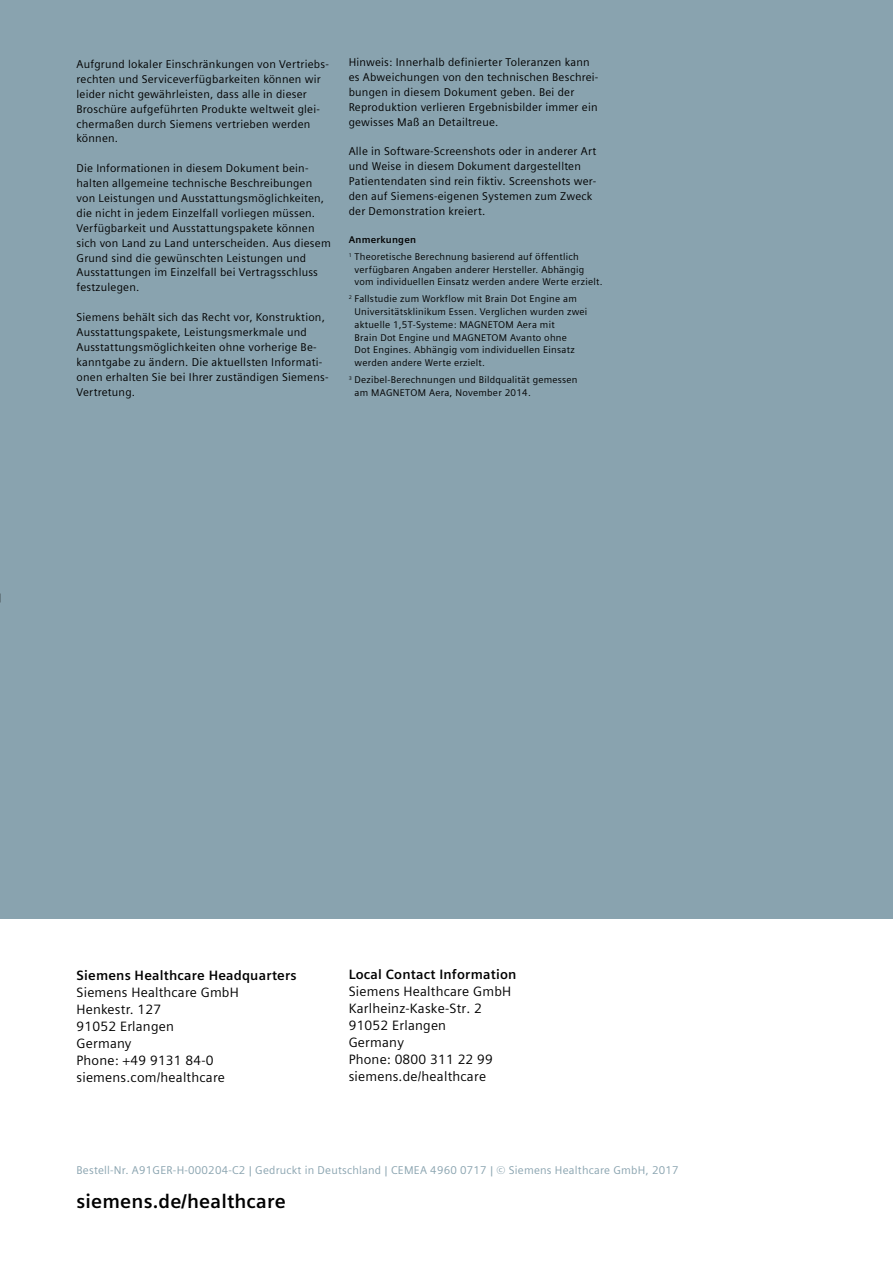
<style>
.page{position:relative;width:893px;height:1263px;background:#fff}
.page>*{position:absolute;margin:0;border:0;box-sizing:border-box;transform-origin:0 0}
.t1{font:700 19.5px "Siemens Sans";letter-spacing:.01em;color:#000}
.t2{font:13.5px/17px "Siemens Sans Global";letter-spacing:.015em;color:#000}
.t3{font:13.5px/17px "Siemens Sans";letter-spacing:.015em;color:#000}
.t4{font:700 13.5px "Siemens Sans";letter-spacing:.015em;color:#000}
.t5{font:700 13.5px "Siemens Sans Global";letter-spacing:.015em;color:#000}
.t6{font:11.25px/14.9px "Siemens Sans";letter-spacing:.02em;color:#000}
.t7{font:11.25px "Siemens Sans";letter-spacing:.02em;color:#89a3af}
.t8{font:9.75px/12.8px "Siemens Sans";letter-spacing:.025em;color:#000}
.s1{font-weight:700}
</style>
<div class="page">
<div style="left:0;top:0;width:893px;height:918px;background:#89a3af"></div>
<p class="t6" style="left:77px;top:57px;width:254px">Aufgrund lokaler Einschränkungen von Vertriebs&shy;rechten und Serviceverfügbarkeiten können wir leider nicht gewährleisten, dass alle in dieser Broschüre aufgeführten Produkte weltweit glei&shy;chermaßen durch Siemens vertrieben werden können.</p>
<p class="t6" style="left:77px;top:161px;width:256px">Die Informationen in diesem Dokument bein&shy;halten allgemeine technische Beschreibungen von Leistungen und Ausstattungsmöglichkeiten, die nicht in jedem Einzelfall vorliegen müssen.<br>Verfügbarkeit und Ausstattungspakete können sich von Land zu Land unterscheiden. Aus diesem Grund sind die gewünschten Leistungen und Ausstattungen im Einzelfall bei Vertragsschluss festzulegen.</p>
<p class="t6" style="left:77px;top:310px;width:254px">Siemens behält sich das Recht vor, Konstruktion, Ausstattungspakete, Leistungsmerkmale und Ausstattungsmöglichkeiten ohne vorherige Be&shy;kanntgabe zu ändern. Die aktuellsten Informati&shy;onen erhalten Sie bei Ihrer zuständigen Siemens-Vertretung.</p>
<p class="t6" style="left:349px;top:55px;width:251px">Hinweis: Innerhalb definierter Toleranzen kann es Abweichungen von den technischen Beschrei&shy;bungen in diesem Dokument geben. Bei der Reproduktion verlieren Ergebnisbilder immer ein gewisses Maß an Detailtreue.</p>
<p class="t6" style="left:349px;top:144px;width:249px">Alle in Software-Screenshots oder in anderer Art und Weise in diesem Dokument dargestellten Patientendaten sind rein fiktiv. Screenshots wer&shy;den auf Siemens-eigenen Systemen zum Zweck der Demonstration kreiert.</p>
<p class="t8" style="left:349px;top:231px;width:232px;line-height:17px"><span class="s1">Anmerkungen<br></span><sup>1</sup> Theoretische Berechnung basierend auf öffentlich</p>
<p class="t8" style="left:355px;top:263px;width:249px">verfügbaren Angaben anderer Hersteller. Abhängig vom individuellen Einsatz werden andere Werte erzielt.</p>
<p class="t8" style="left:355px;top:293px;width:234px;text-indent:-6px"><sup>2</sup> Fallstudie zum Workflow mit Brain Dot Engine am Universitätsklinikum Essen. Verglichen wurden zwei aktuelle 1,5T-Systeme: MAGNETOM Aera mit<br>Brain Dot Engine und MAGNETOM Avanto ohne<br>Dot Engines. Abhängig vom individuellen Einsatz werden andere Werte erzielt.</p>
<p class="t8" style="left:355px;top:373px;width:224px;text-indent:-6px"><sup>3</sup> Dezibel-Berechnungen und Bildqualität gemessen am MAGNETOM Aera, November 2014.</p>
<p class="t4" style="left:77px;top:967px;width:222px">Siemens Healthcare Headquarters</p>
<p class="t3" style="left:77px;top:984px;width:164px">Siemens Healthcare GmbH<br>Henkestr. 127<br>91052 Erlangen<br>Germany<br>Phone: +49 9131 84-0 siemens.com/healthcare</p>
<p class="t5" style="left:349px;top:964px;width:169px">Local Contact Information</p>
<p class="t2" style="left:349px;top:983px;width:164px">Siemens Healthcare GmbH<br>Karlheinz-Kaske-Str. 2<br>91052 Erlangen<br>Germany<br>Phone: 0800 311 22 99 siemens.de/healthcare</p>
<p class="t7" style="left:77px;top:1163px;width:604px">Bestell-Nr. A91GER-H-000204-C2 | Gedruckt in Deutschland | CEMEA 4960 0717 | © Siemens Healthcare GmbH, 2017</p>
<h1 class="t1" style="left:77px;top:1190px;width:211px">siemens.de/healthcare</h1>
</div>
